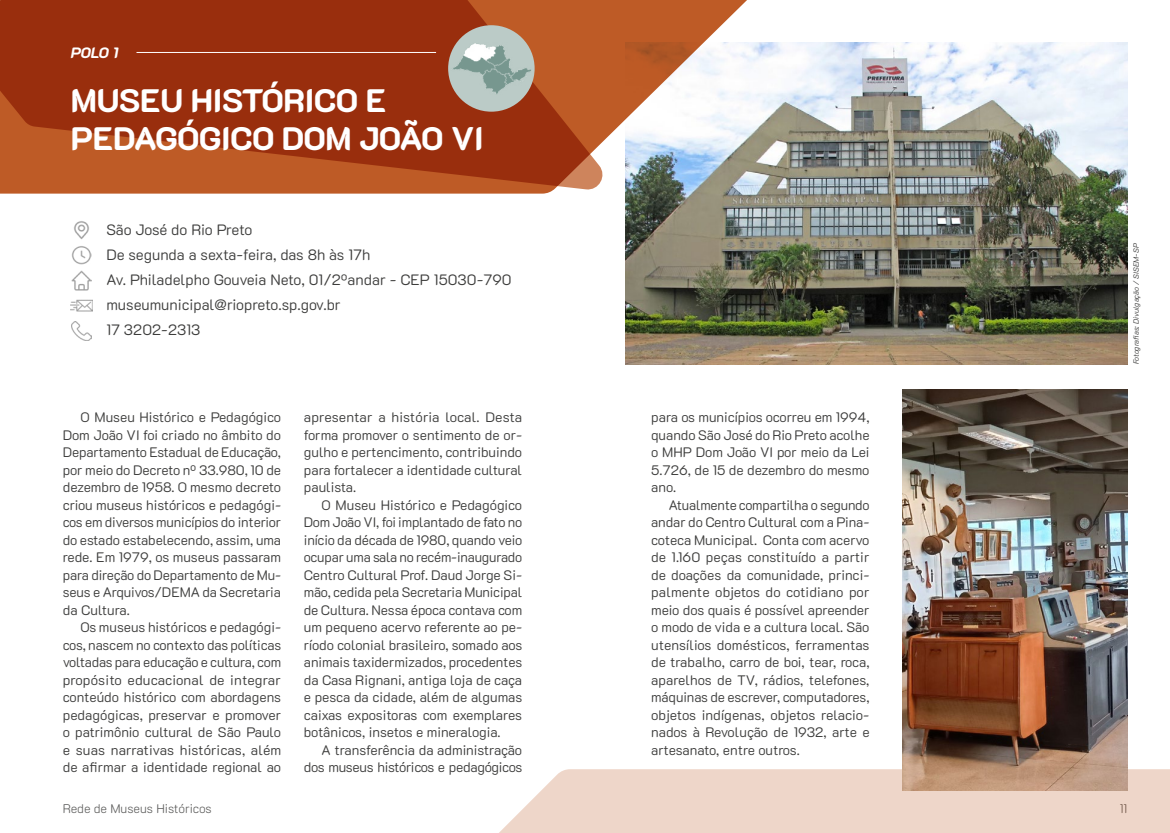
<style>
.page{position:relative;width:1170px;height:833px;background:#fff}
.page>*{position:absolute;margin:0;border:0;box-sizing:border-box;transform-origin:0 0}
.t1{font:800 32.5px/37.5px "K2 D";letter-spacing:-.01em;color:#fff}
.t2{font:300 15px/25px "K2 D";color:#3c3c3b}
.t3{font:italic 800 15px "K2 D";color:#fff}
.t4{font:300 13.75px/17.5px "K2 D";color:#3c3c3b;text-align:justify}
.t5{font:300 13.75px/17.5px "K2 D";letter-spacing:-.02em;color:#3c3c3b;text-align:right}
.t6{font:200 12.5px "K2 D";color:#575756}
.t7{font:italic 300 7.5px "K2 D";letter-spacing:-.015em;color:#3c3c3b}
</style>
<div class="page">
<svg style="left:499px;top:769px;width:670px;height:64px;background:#eed7cb"></svg>
<img style="left:625px;top:43px;width:502px;height:321px">
<svg style="left:0;top:0;width:781px;height:194px"></svg>
<svg style="left:0;top:0;width:607px;height:191px;background:#a43c16"></svg>
<img style="left:72px;top:246px;width:19px;height:19px">
<img style="left:74px;top:221px;width:15px;height:19px">
<img style="left:72px;top:271px;width:19px;height:19px">
<img style="left:71px;top:299px;width:21px;height:13px">
<img style="left:72px;top:321px;width:19px;height:20px">
<div style="left:448px;top:25px;width:86px;height:87px;background:#bbcbc7;border-radius:50%"></div>
<img style="left:450px;top:43px;width:82px;height:51px">
<hr style="left:136px;top:52px;width:300px;height:1px;background:#fff">
<img style="left:902px;top:390px;width:225px;height:400px">
<p class="t3" style="left:71px;top:44px;width:49px">POLO 1</p>
<h1 class="t1" style="left:71px;top:82px;width:414px">MUSEU HISTÓRICO E<br>PEDAGÓGICO DOM JOÃO VI</h1>
<p class="t2" style="left:106px;top:217px;width:407px">São José do Rio Preto<br>De segunda a sexta-feira, das 8h às 17h<br>Av. Philadelpho Gouveia Neto, 01/2ºandar - CEP 15030-790 museumunicipal@riopreto.sp.gov.br<br>17 3202-2313</p>
<p class="t4" style="left:63px;top:408px;width:220px;text-indent:18px">O Museu Histórico e Pedagógico Dom João VI foi criado no âmbito do Departamento Estadual de Educação, por meio do Decreto nº 33.980, 10 de dezembro de 1958. O mesmo decreto criou museus históricos e pedagógi&shy;cos em diversos municípios do interior do estado estabelecendo, assim, uma rede. Em 1979, os museus passaram para direção do Departamento de Mu&shy;seus e Arquivos/DEMA da Secretaria da Cultura.</p>
<p class="t4" style="left:63px;top:618px;width:220px;text-indent:18px">Os museus históricos e pedagógi&shy;cos, nascem no contexto das políticas voltadas para educação e cultura, com propósito educacional de integrar conteúdo histórico com abordagens pedagógicas, preservar e promover o patrimônio cultural de São Paulo e suas narrativas históricas, além de afirmar a identidade regional ao</p>
<p class="t4" style="left:304px;top:408px;width:220px">apresentar a história local. Desta forma promover o sentimento de or&shy;gulho e pertencimento, contribuindo para fortalecer a identidade cultural paulista.</p>
<p class="t4" style="left:304px;top:496px;width:220px;text-indent:18px">O Museu Histórico e Pedagógico Dom João VI, foi implantado de fato no início da década de 1980, quando veio ocupar uma sala no recém-inaugurado Centro Cultural Prof. Daud Jorge Si&shy;mão, cedida pela Secretaria Municipal de Cultura. Nessa época contava com um pequeno acervo referente ao pe&shy;ríodo colonial brasileiro, somado aos animais taxidermizados, procedentes da Casa Rignani, antiga loja de caça e pesca da cidade, além de algumas caixas expositoras com exemplares botânicos, insetos e mineralogia.</p>
<p class="t5" style="left:304px;top:741px;width:220px">A transferência da administração dos museus históricos e pedagógicos</p>
<p class="t4" style="left:651px;top:408px;width:220px">para os municípios ocorreu em 1994, quando São José do Rio Preto acolhe o MHP Dom João VI por meio da Lei 5.726, de 15 de dezembro do mesmo ano.</p>
<p class="t4" style="left:651px;top:496px;width:220px;text-indent:18px">Atualmente compartilha o segundo andar do Centro Cultural com a Pina&shy;coteca Municipal. Conta com acervo de 1.160 peças constituído a partir de doações da comunidade, princi&shy;palmente objetos do cotidiano por meio dos quais é possível apreender o modo de vida e a cultura local. São utensílios domésticos, ferramentas de trabalho, carro de boi, tear, roca, aparelhos de TV, rádios, telefones, máquinas de escrever, computadores, objetos indígenas, objetos relacio&shy;nados à Revolução de 1932, arte e artesanato, entre outros.</p>
<p class="t7" style="left:1131px;top:364px;width:122px;rotate:-90deg">Fotografias: Divulgação / SISEM-SP</p>
<p class="t6" style="left:63px;top:798px;width:150px">Rede de Museus Históricos</p>
<p class="t6" style="left:1119px;top:798px;width:9px">11</p>
</div>
